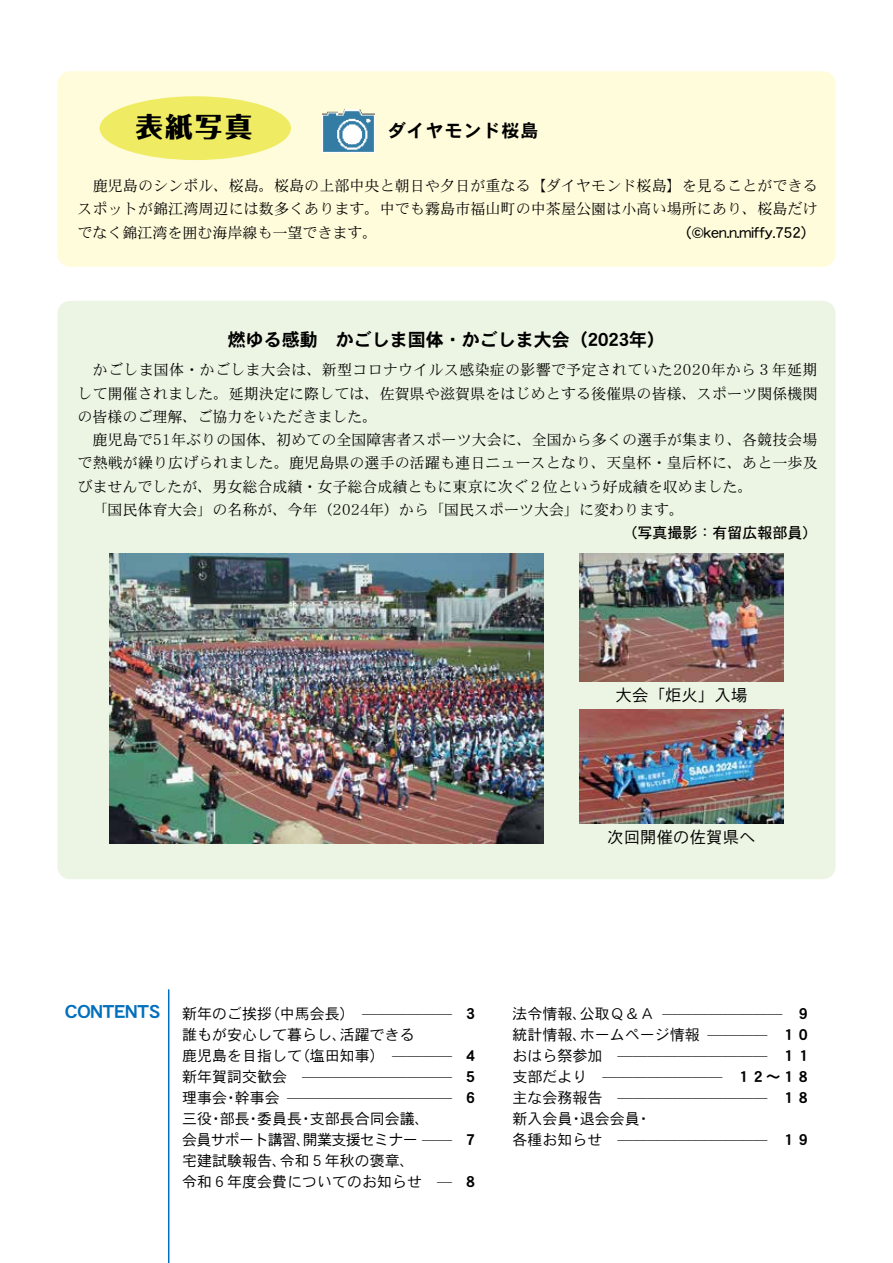
<style>
.page{position:relative;width:893px;height:1263px;background:#fff}
.page>*{position:absolute;margin:0;border:0;box-sizing:border-box;transform-origin:0 0}
.t1{font:800 27px "Folk Pro";color:#000}
.t2{font:18px "DFHS Gothic W7 MP RKSJ H";color:#000}
.t3{font:18px "DFHS Gothic W7 MP RKSJ H";letter-spacing:.05em;color:#000}
.t4{font:16.5px "DFHS Gothic W3 MP RKSJ H";color:#000}
.t5{font:15px/23.2px "DFHS Mincho W3 MP RKSJ H";letter-spacing:.005em;color:#000;text-align:justify}
.t6{font:15px/21px "DFHS Gothic W3 MP RKSJ H";color:#000}
.t7{font:15px/21px "Koz Go Pr 6 N";color:#000}
.t8{font:15px "DFHS Gothic W5 MP RKSJ H";color:#000}
.s1{font-family:"DFHS Gothic W7 MP RKSJ H";font-size:18px;color:#006fbc}
.s2{font-family:"Koz Go Pr 6 N"}
.s3{font-family:"DFHS Gothic W7 MP RKSJ H"}
.s4{font-family:"DFHS Gothic W3 MP RKSJ H"}
</style>
<div class="page">
<div style="left:57px;top:71px;width:779px;height:196px;background:#fffcdb;border-radius:13px"></div>
<div style="left:57px;top:301px;width:779px;height:578px;background:#ecf5e3;border-radius:13px"></div>
<hr style="left:168px;top:989px;width:1px;height:274px;background:#006fbc">
<div style="left:100px;top:96px;width:191px;height:64px;background:#efec64;border-radius:50%"></div>
<img style="left:323px;top:110px;width:52px;height:42px">
<img style="left:109px;top:554px;width:434px;height:289px">
<img style="left:579px;top:554px;width:205px;height:127px">
<img style="left:579px;top:709px;width:205px;height:115px">
<h1 class="t1" style="left:136px;top:104px;width:118px">表紙写真</h1>
<p class="t3" style="left:388px;top:122px;width:152px">ダイヤモンド桜島</p>
<p class="t5" style="left:78px;top:174px;width:742px">　鹿児島のシンボル、桜島。桜島の上部中央と朝日や夕日が重なる【ダイヤモンド桜島】を見ることができるスポットが錦江湾周辺には数多くあります。中でも霧島市福山町の中茶屋公園は小高い場所にあり、桜島だけでなく錦江湾を囲む海岸線も一望できます。</p>
<p class="t8" style="left:677px;top:225px;width:141px">（©ken.n.miffy.752）</p>
<p class="t2" style="left:228px;top:330px;width:439px">燃ゆる感動　かごしま国体・かごしま大会（2023年）</p>
<p class="t5" style="left:78px;top:358px;width:742px;text-align:left">　かごしま国体・かごしま大会は、新型コロナウイルス感染症の影響で予定されていた2020年から３年延期して開催されました。延期決定に際しては、佐賀県や滋賀県をはじめとする後催県の皆様、スポーツ関係機関の皆様のご理解、ご協力をいただきました。<br>　鹿児島で51年ぶりの国体、初めての全国障害者スポーツ大会に、全国から多くの選手が集まり、各競技会場で熱戦が繰り広げられました。鹿児島県の選手の活躍も連日ニュースとなり、天皇杯・皇后杯に、あと一歩及びませんでしたが、男女総合成績・女子総合成績ともに東京に次ぐ２位という好成績を収めました。<br>　「国民体育大会」の名称が、今年（2024年）から「国民スポーツ大会」に変わります。</p>
<p class="t8" style="left:622px;top:525px;width:197px">（写真撮影：有留広報部員）</p>
<p class="t4" style="left:615px;top:686px;width:133px">大会「炬火」入場</p>
<p class="t4" style="left:607px;top:829px;width:150px">次回開催の佐賀県へ</p>
<p class="t6" style="left:182px;top:1003px;width:297px;text-indent:-117px"><span class="s1">CONTENTS</span> 新年のご挨拶（中馬会長） <span class="s2">──────</span> <span class="s3">３</span>誰もが安心して暮らし、活躍できる<br>鹿児島を目指して（塩田知事） <span class="s2">────</span> <span class="s3">４</span></p>
<p class="t7" style="left:182px;top:1067px;width:297px"><span class="s4">新年賀詞交歓会</span> ────────── <span class="s3">５</span><span class="s4">理事会・幹事会</span> ─────────── <span class="s3">６</span></p>
<p class="t6" style="left:182px;top:1108px;width:297px">三役・部長・委員長・支部長合同会議、<br>会員サポート講習、開業支援セミナー <span class="s2">──</span> <span class="s3">７</span>宅建試験報告、令和５年秋の褒章、<br>令和６年度会費についてのお知らせ <span class="s2">─</span> <span class="s3">８</span></p>
<p class="t6" style="left:512px;top:1003px;width:300px">法令情報、公取Ｑ＆Ａ <span class="s2">────────</span> <span class="s3">９</span>統計情報、ホームページ情報 <span class="s2">────</span> <span class="s3">１０</span></p>
<p class="t7" style="left:512px;top:1046px;width:300px;text-align:justify"><span class="s4">おはら祭参加</span> ────────── <span class="s3">１１</span><span class="s4">支部だより</span> ──────── <span class="s3">１２〜１８</span><span class="s4">主な会務報告</span> ────────── <span class="s3">１８</span></p>
<p class="t6" style="left:512px;top:1108px;width:140px">新入会員・退会会員・</p>
<p class="t7" style="left:512px;top:1130px;width:300px"><span class="s4">各種お知らせ</span> ────────── <span class="s3">１９</span></p>
</div>
